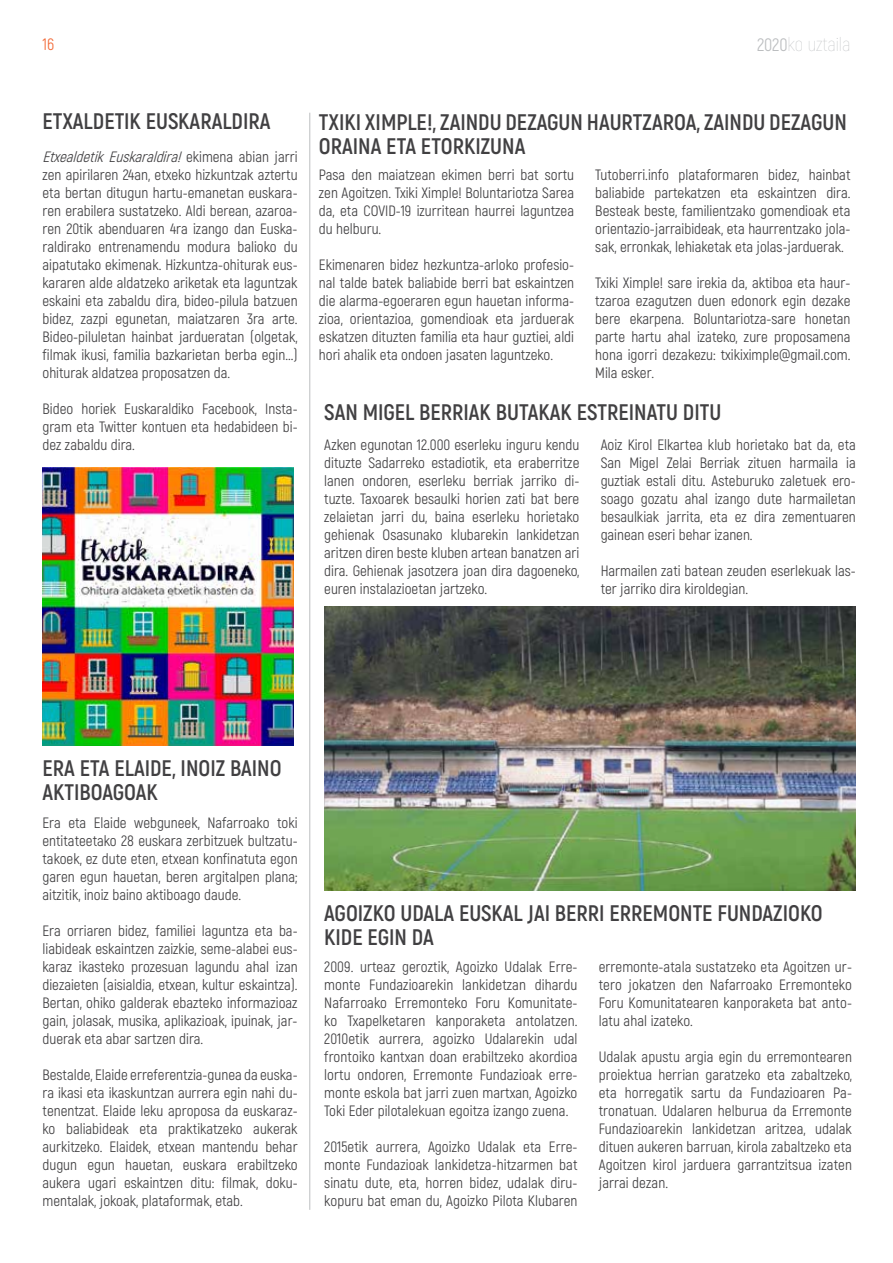
<style>
.page{position:relative;width:893px;height:1263px;background:#fff}
.page>*{position:absolute;margin:0;border:0;box-sizing:border-box;transform-origin:0 0}
.t1{font:700 22.5px/24px "Akrobat";color:#414042}
.t2{font:100 19.5px "Akrobat";letter-spacing:-.01em;color:#bcbec0}
.t3{font:16.5px "Akrobat";color:#f36c3b}
.t4{font:15px/18px "Akrobat";color:#414042;text-align:justify}
.s1{font-weight:400;font-size:18px}
.s2{font-style:italic}
</style>
<div class="page">
<img style="left:324px;top:607px;width:532px;height:283px">
<img style="left:43px;top:468px;width:251px;height:278px">
<hr style="left:309px;top:113px;width:1px;height:1097px;background:#bcbec0">
<p class="t3" style="left:43px;top:34px;width:13px">16</p>
<h2 class="t2" style="left:757px;top:33px;width:95px"><span class="s1">2020</span>ko uztaila</h2>
<h1 class="t1" style="left:42px;top:109px;width:230px">ETXALDETIK EUSKARALDIRA</h1>
<p class="t4" style="left:43px;top:148px;width:257px"><span class="s2">EtxealdetikEuskaraldira!</span>e k i m e n a a b i a n j a r r i zen apirilaren 24an, etxeko hizkuntzak aztertu eta bertan ditugun hartu-emanetan euskara&shy;ren erabilera sustatzeko. Aldi berean, azaroa&shy;ren 20tik abenduaren 4ra izango dan Euska&shy;raldirako entrenamendu modura balioko du aipatutako ekimenak. Hizkuntza-ohiturak eus&shy;kararen alde aldatzeko ariketak eta laguntzak eskaini eta zabaldu dira, bideo-pilula batzuen bidez, zazpi egunetan, maiatzaren 3ra arte.<br>Bideo-piluletan hainbat jardueratan (olgetak, filmak ikusi, familia bazkarietan berba egin...) ohiturak aldatzea proposatzen da.</p>
<p class="t4" style="left:43px;top:400px;width:257px">Bideo horiek Euskaraldiko Facebook, Insta&shy;gram eta Twitter kontuen eta hedabideen bi&shy;dez zabaldu dira.</p>
<h1 class="t1" style="left:319px;top:110px;width:529px">TXIKI XIMPLE!, ZAINDU DEZAGUN HAURTZAROA, ZAINDU DEZAGUN<br>ORAINA ETA ETORKIZUNA</h1>
<p class="t4" style="left:319px;top:166px;width:257px">Pasa den maiatzean ekimen berri bat sortu zen Agoitzen. Txiki Ximple! Boluntariotza Sarea da, eta COVID-19 izurritean haurrei laguntzea du helburu.</p>
<p class="t4" style="left:319px;top:256px;width:257px">Ekimenaren bidez hezkuntza-arloko profesio&shy;nal talde batek baliabide berri bat eskaintzen die alarma-egoeraren egun hauetan informa&shy;zioa, orientazioa, gomendioak eta jarduerak eskatzen dituzten familia eta haur guztiei, aldi hori ahalik eta ondoen jasaten laguntzeko.</p>
<p class="t4" style="left:595px;top:166px;width:257px">Tutoberri.info plataformaren bidez, hainbat baliabide partekatzen eta eskaintzen dira.<br>Besteak beste, familientzako gomendioak eta orientazio-jarraibideak, eta haurrentzako jola&shy;sak, erronkak, lehiaketak eta jolas-jarduerak.</p>
<p class="t4" style="left:595px;top:274px;width:257px">Txiki Ximple! sare irekia da, aktiboa eta haur&shy;tzaroa ezagutzen duen edonork egin dezake bere ekarpena. Boluntariotza-sare honetan parte hartu ahal izateko, zure proposamena hona igorri dezakezu: txikiximple@gmail.com.<br>Mila esker.</p>
<h1 class="t1" style="left:324px;top:400px;width:399px">SAN MIGEL BERRIAK BUTAKAK ESTREINATU DITU</h1>
<p class="t4" style="left:324px;top:436px;width:257px">Azken egunotan 12.000 eserleku inguru kendu dituzte Sadarreko estadiotik, eta eraberritze lanen ondoren, eserleku berriak jarriko di&shy;tuzte. Taxoarek besaulki horien zati bat bere zelaietan jarri du, baina eserleku horietako gehienak Osasunako klubarekin lankidetzan aritzen diren beste kluben artean banatzen ari dira. Gehienak jasotzera joan dira dagoeneko, euren instalazioetan jartzeko.</p>
<p class="t4" style="left:601px;top:436px;width:257px">Aoiz Kirol Elkartea klub horietako bat da, eta San Migel Zelai Berriak zituen harmaila ia guztiak estali ditu. Asteburuko zaletuek ero&shy;soago gozatu ahal izango dute harmailetan besaulkiak jarrita, eta ez dira zementuaren gainean eseri behar izanen.</p>
<p class="t4" style="left:601px;top:562px;width:257px">Harmailen zati batean zeuden eserlekuak las&shy;ter jarriko dira kiroldegian.</p>
<h1 class="t1" style="left:42px;top:756px;width:241px">ERA ETA ELAIDE, INOIZ BAINO<br>AKTIBOAGOAK</h1>
<p class="t4" style="left:43px;top:814px;width:257px">Era eta Elaide webguneek, Nafarroako toki entitateetako 28 euskara zerbitzuek bultzatu&shy;takoek, ez dute eten, etxean konfinatuta egon garen egun hauetan, beren argitalpen plana; aitzitik, inoiz baino aktiboago daude.</p>
<p class="t4" style="left:43px;top:922px;width:257px">Era orriaren bidez, familiei laguntza eta ba&shy;liabideak eskaintzen zaizkie, seme-alabei eus&shy;karaz ikasteko prozesuan lagundu ahal izan diezaieten (aisialdia, etxean, kultur eskaintza).<br>Bertan, ohiko galderak ebazteko informazioaz gain, jolasak, musika, aplikazioak, ipuinak, jar&shy;duerak eta abar sartzen dira.</p>
<p class="t4" style="left:43px;top:1066px;width:257px">Bestalde, Elaide erreferentzia-gunea da euska&shy;ra ikasi eta ikaskuntzan aurrera egin nahi du&shy;tenentzat. Elaide leku aproposa da euskaraz&shy;ko baliabideak eta praktikatzeko aukerak aurkitzeko. Elaidek, etxean mantendu behar dugun egun hauetan, euskara erabiltzeko aukera ugari eskaintzen ditu: filmak, doku&shy;mentalak, jokoak, plataformak, etab.</p>
<h1 class="t1" style="left:324px;top:901px;width:500px">AGOIZKO UDALA EUSKAL JAI BERRI ERREMONTE FUNDAZIOKO<br>KIDE EGIN DA</h1>
<p class="t4" style="left:324px;top:958px;width:255px">2009. urteaz geroztik, Agoizko Udalak Erre&shy;monte Fundazioarekin lankidetzan dihardu Nafarroako Erremonteko Foru Komunitate&shy;ko Txapelketaren kanporaketa antolatzen.<br>2010etik aurrera, agoizko Udalarekin udal frontoiko kantxan doan erabiltzeko akordioa lortu ondoren, Erremonte Fundazioak erre&shy;monte eskola bat jarri zuen martxan, Agoizko Toki Eder pilotalekuan egoitza izango zuena.</p>
<p class="t4" style="left:324px;top:1138px;width:255px">2015etik aurrera, Agoizko Udalak eta Erre&shy;monte Fundazioak lankidetza-hitzarmen bat sinatu dute, eta, horren bidez, udalak diru&shy;kopuru bat eman du, Agoizko Pilota Klubaren</p>
<p class="t4" style="left:599px;top:958px;width:255px">erremonte-atala sustatzeko eta Agoitzen ur&shy;tero jokatzen den Nafarroako Erremonteko Foru Komunitatearen kanporaketa bat anto&shy;latu ahal izateko.</p>
<p class="t4" style="left:599px;top:1048px;width:255px">Udalak apustu argia egin du erremontearen proiektua herrian garatzeko eta zabaltzeko, eta horregatik sartu da Fundazioaren Pa&shy;tronatuan. Udalaren helburua da Erremonte Fundazioarekin lankidetzan aritzea, udalak dituen aukeren barruan, kirola zabaltzeko eta Agoitzen kirol jarduera garrantzitsua izaten jarrai dezan.</p>
</div>
